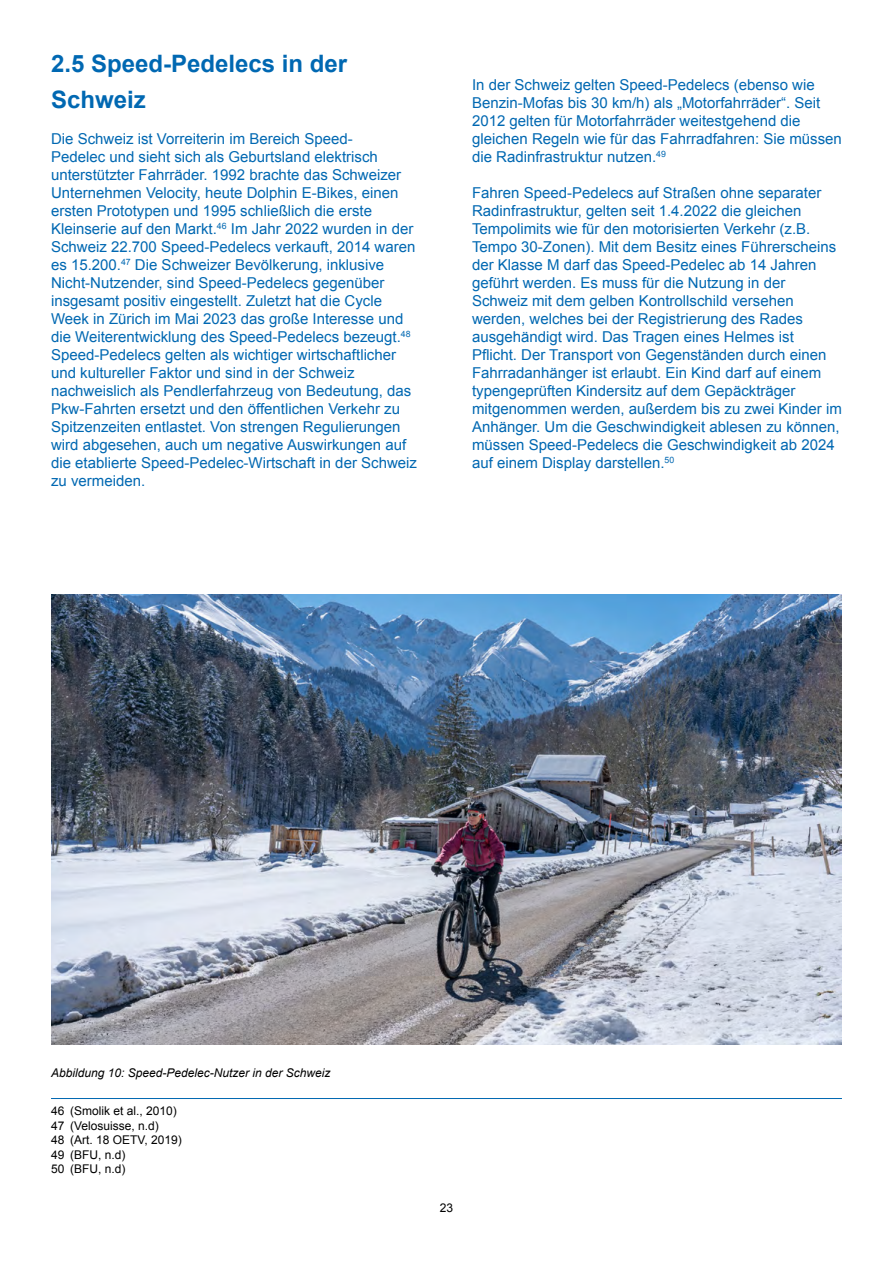
<style>
.page{position:relative;width:893px;height:1263px;background:#fff}
.page>*{position:absolute;margin:0;border:0;box-sizing:border-box;transform-origin:0 0}
.t1{font:700 24px/36px "Arial";color:#0068b2}
.t2{font:15px/18px "Arial";color:#0068b2}
.t3{font:12px/14.4px "Arial";color:#000}
.t4{font:italic 12px "Arial";color:#000}
</style>
<div class="page">
<hr style="left:51px;top:1098px;width:791px;height:1px;background:#0068b2">
<img style="left:51px;top:594px;width:791px;height:450px">
<h1 class="t1" style="left:51px;top:46px;width:298px">2.5 Speed-Pedelecs in der<br>Schweiz</h1>
<p class="t2" style="left:51px;top:130px;width:367px">Die Schweiz ist Vorreiterin im Bereich Speed-<br>Pedelec und sieht sich als Geburtsland elektrisch unterstützter Fahrräder. 1992 brachte das Schweizer Unternehmen Velocity, heute Dolphin E-Bikes, einen ersten Prototypen und 1995 schließlich die erste Kleinserie auf den Markt.<sup>46</sup> Im Jahr 2022 wurden in der Schweiz 22.700 Speed-Pedelecs verkauft, 2014 waren es 15.200.<sup>47</sup> Die Schweizer Bevölkerung, inklusive Nicht-Nutzender, sind Speed-Pedelecs gegenüber insgesamt positiv eingestellt. Zuletzt hat die Cycle Week in Zürich im Mai 2023 das große Interesse und die Weiterentwicklung des Speed-Pedelecs bezeugt.<sup>48<br></sup>Speed-Pedelecs gelten als wichtiger wirtschaftlicher und kultureller Faktor und sind in der Schweiz nachweislich als Pendlerfahrzeug von Bedeutung, das Pkw-Fahrten ersetzt und den öffentlichen Verkehr zu Spitzenzeiten entlastet. Von strengen Regulierungen wird abgesehen, auch um negative Auswirkungen auf die etablierte Speed-Pedelec-Wirtschaft in der Schweiz zu vermeiden.</p>
<p class="t2" style="left:472px;top:76px;width:371px">In der Schweiz gelten Speed-Pedelecs (ebenso wie Benzin-Mofas bis 30 km/h) als „Motorfahrräder“. Seit 2012 gelten für Motorfahrräder weitestgehend die gleichen Regeln wie für das Fahrradfahren: Sie müssen die Radinfrastruktur nutzen.<sup>49</sup></p>
<p class="t2" style="left:472px;top:184px;width:371px">Fahren Speed-Pedelecs auf Straßen ohne separater Radinfrastruktur, gelten seit 1.4.2022 die gleichen Tempolimits wie für den motorisierten Verkehr (z.B.<br>Tempo 30-Zonen). Mit dem Besitz eines Führerscheins der Klasse M darf das Speed-Pedelec ab 14 Jahren geführt werden. Es muss für die Nutzung in der Schweiz mit dem gelben Kontrollschild versehen werden, welches bei der Registrierung des Rades ausgehändigt wird. Das Tragen eines Helmes ist Pflicht. Der Transport von Gegenständen durch einen Fahrradanhänger ist erlaubt. Ein Kind darf auf einem typengeprüften Kindersitz auf dem Gepäckträger mitgenommen werden, außerdem bis zu zwei Kinder im Anhänger. Um die Geschwindigkeit ablesen zu können, müssen Speed-Pedelecs die Geschwindigkeit ab 2024 auf einem Display darstellen.<sup>50</sup></p>
<p class="t4" style="left:51px;top:1065px;width:281px">Abbildung 10: Speed-Pedelec-Nutzer in der Schweiz</p>
<p class="t3" style="left:51px;top:1104px;width:132px">46 (Smolik et al., 2010)<br>47 (Velosuisse, n.d)<br>48 (Art. 18 OETV, 2019)<br>49 (BFU, n.d)<br>50 (BFU, n.d)</p>
<p class="t3" style="left:440px;top:1201px;width:15px">23</p>
</div>
